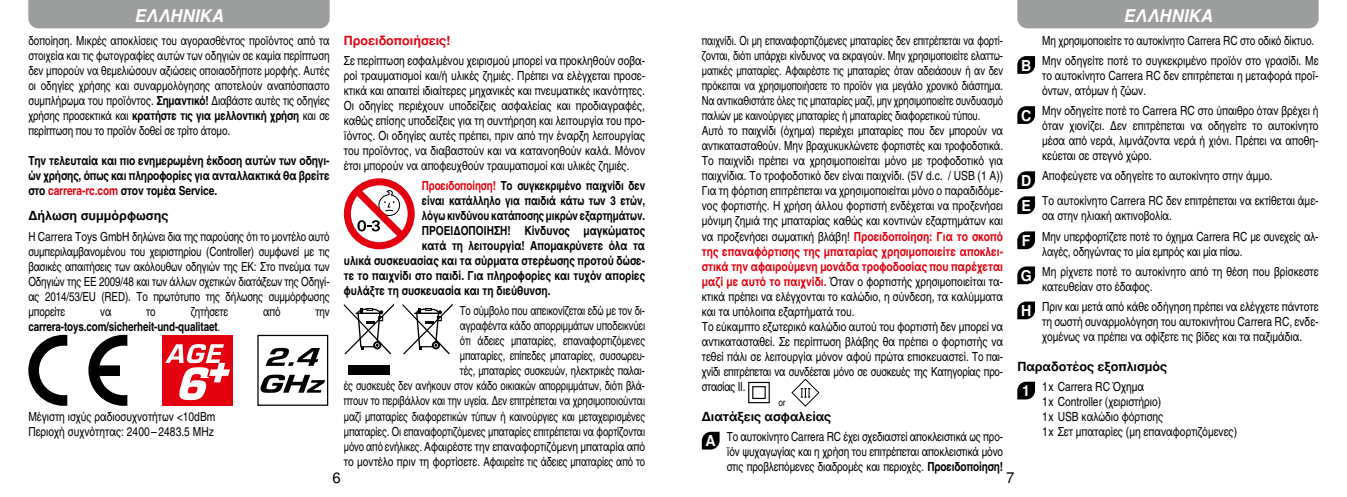
<style>
.page{position:relative;width:1347px;height:497px;background:#fff}
.page>*{position:absolute;margin:0;border:0;box-sizing:border-box;transform-origin:0 0}
.t1{font:italic 700 17.5px "Nimbus San LOT";letter-spacing:.02em;color:#fff;scale:.94 1}
.t2{font:15px "Nimbus San LOT";color:#000}
.t3{font:12.5px/15px "Nimbus San LOT Reg Con";letter-spacing:-.01em;color:#000}
.t4{font:12.5px/15px "Nimbus San LOT Reg Con";letter-spacing:-.01em;color:#000;scale:.93 1}
.t5{font:12.5px/15px "Nimbus San LOT Bol Con";letter-spacing:-.01em;color:#000;text-align:justify}
.t6{font:12.5px/15px "Nimbus San LOT Reg Con";letter-spacing:-.01em;color:#000;text-align:justify;scale:.96 1}
.t7{font:12.5px "Nimbus San LOT Bol Con";letter-spacing:-.01em;color:#000;scale:.96 1}
.t8{font:12.5px/15px "Nimbus San LOT Bol Con";color:#e3000f}
.t9{font:700 12.5px "Nimbus San LOT";color:#000}
.t10{font:700 12.5px "Nimbus San LOT";color:#e3000f}
.t11{font:10px "Nimbus San LOT Reg Con";color:#000}
.s1{color:#e3000f}
.s2{font-family:"Nimbus San LOT";font-weight:700;font-size:15px;color:#fff}
.s3{font-family:"Nimbus San LOT Bol Con";color:#e3000f}
.s4{font-family:"Nimbus San LOT Bol Con"}
.s5{font-family:"Nimbus San LOT Reg Con"}
</style>
<div class="page">
<svg style="left:748px;top:381px;width:22px;height:22px"></svg>
<svg style="left:791px;top:378px;width:29px;height:29px"></svg>
<svg style="left:702px;top:431px;width:17px;height:18px"></svg>
<svg style="left:1017px;top:56px;width:18px;height:18px"></svg>
<svg style="left:1017px;top:106px;width:18px;height:18px"></svg>
<svg style="left:1017px;top:171px;width:18px;height:18px"></svg>
<svg style="left:1017px;top:196px;width:18px;height:18px"></svg>
<svg style="left:1017px;top:231px;width:18px;height:18px"></svg>
<svg style="left:1017px;top:266px;width:18px;height:18px"></svg>
<svg style="left:1017px;top:301px;width:18px;height:18px"></svg>
<svg style="left:1017px;top:381px;width:18px;height:18px"></svg>
<svg style="left:28px;top:334px;width:39px;height:71px"></svg>
<svg style="left:88px;top:334px;width:39px;height:71px"></svg>
<div style="left:162px;top:334px;width:71px;height:71px;background:#e3000f"></div>
<svg style="left:165px;top:344px;width:65px;height:55px"></svg>
<svg style="left:257px;top:334px;width:72px;height:72px"></svg>
<svg style="left:344px;top:178px;width:71px;height:71px"></svg>
<div style="left:348px;top:364px;width:41px;height:10px;background:#000"></div>
<svg style="left:344px;top:303px;width:50px;height:51px"></svg>
<svg style="left:402px;top:303px;width:51px;height:51px"></svg>
<div style="left:1017px;top:0;width:301px;height:28px;background:#9c9d9d"></div>
<div style="left:28px;top:0;width:302px;height:28px;background:#9c9d9d"></div>
<h1 class="t1" style="left:134px;top:5px;width:96px">ΕΛΛΗΝΙΚΆ</h1>
<h1 class="t1" style="left:1123px;top:5px;width:96px">ΕΛΛΗΝΙΚΆ</h1>
<p class="t10" style="left:344px;top:33px;width:108px">Προειδοποιήσεις!</p>
<p class="t3" style="left:344px;top:53px;width:303px;text-align:justify">Σε περίπτωση εσφαλμένου χειρισμού μπορεί να προκληθούν σοβα&shy;ροί τραυματισμοί και/ή υλικές ζημιές. Πρέπει να ελέγχεται προσε&shy;κτικά και απαιτεί ιδιαίτερες μηχανικές και πνευματικές ικανότητες.<br>Οι οδηγίες περιέχουν υποδείξεις ασφαλείας και προδιαγραφές, καθώς επίσης υποδείξεις για τη συντήρηση και λειτουργία του προ&shy;ϊόντος. Οι οδηγίες αυτές πρέπει, πριν από την έναρξη λειτουργίας του προϊόντος, να διαβαστούν και να κατανοηθούν καλά. Μόνον έτσι μπορούν να αποφευχθούν τραυματισμοί και υλικές ζημιές.</p>
<p class="t7" style="left:422px;top:178px;width:234px"><span class="s1">Προειδοποίηση!</span> Το συγκεκριμένο παιχνίδι δεν</p>
<p class="t7" style="left:422px;top:193px;width:234px">είναι κατάλληλο για παιδιά κάτω των 3 ετών,</p>
<p class="t7" style="left:422px;top:208px;width:234px">λόγω κινδύνου κατάποσης μικρών εξαρτημάτων.</p>
<p class="t5" style="left:422px;top:223px;width:225px">ΠΡΟΕΙΔΟΠΟΊΗΣΗ! Κίνδυνος μαγκώματος</p>
<p class="t5" style="left:422px;top:238px;width:225px">κατά τη λειτουργία! Απομακρύνετε όλα τα</p>
<p class="t5" style="left:344px;top:253px;width:303px">υλικά συσκευασίας και τα σύρματα στερέωσης προτού δώσε-</p>
<p class="t5" style="left:344px;top:268px;width:303px">τε το παιχνίδι στο παιδί. Για πληροφορίες και τυχόν απορίες</p>
<p class="t5" style="left:344px;top:283px;width:208px">φυλάξτε τη συσκευασία και τη διεύθυνση.</p>
<p class="t4" style="left:344px;top:303px;width:325px;text-align:right">Το σύμβολο που απεικονίζεται εδώ με τον δι-<br>αγραφέντα κάδο απορριμμάτων υποδεικνύει<br>ότι άδειες μπαταρίες, επαναφορτιζόμενες<br>μπαταρίες, επίπεδες μπαταρίες, συσσωρευ-<br>τές, μπαταρίες συσκευών, ηλεκτρικές παλαι-<br>ές συσκευές δεν ανήκουν στον κάδο οικιακών απορριμμάτων, διότι βλά&shy;πτουν το περιβάλλον και την υγεία. Δεν επιτρέπεται να χρησιμοποιούνται μαζί μπαταρίες διαφορετικών τύπων ή καινούργιες και μεταχειρισμένες μπαταρίες. Οι επαναφορτιζόμενες μπαταρίες επιτρέπεται να φορτίζονται μόνο από ενήλικες. Αφαιρέστε την επαναφορτιζόμενη μπαταρία από το μοντέλο πριν τη φορτίσετε. Αφαιρείτε τις άδειες μπαταρίες από το</p>
<p class="t3" style="left:1021px;top:31px;width:299px;line-height:20px;text-indent:21px">Μη χρησιμοποιείτε το αυτοκίνητο Carrera RC στο οδικό δίκτυο.<br><span class="s2">B</span> Μην οδηγείτε ποτέ το συγκεκριμένο προϊόν στο γρασίδι. Με</p>
<p class="t3" style="left:1042px;top:68px;width:278px">το αυτοκίνητο Carrera RC δεν επιτρέπεται η μεταφορά προϊ&shy;όντων, ατόμων ή ζώων.</p>
<p class="t3" style="left:1042px;top:103px;width:278px;text-align:justify;text-indent:-21px"><span class="s2">C</span> Μην οδηγείτε ποτέ το Carrera RC στο ύπαιθρο όταν βρέχει ή όταν χιονίζει. Δεν επιτρέπεται να οδηγείτε το αυτοκίνητο μέσα από νερά, λιμνάζοντα νερά ή χιόνι. Πρέπει να αποθη&shy;κεύεται σε στεγνό χώρο.</p>
<p class="t3" style="left:1021px;top:163px;width:299px;line-height:25px"><span class="s2">D</span> Αποφεύγετε να οδηγείτε το αυτοκίνητο στην άμμο.<br><span class="s2">E</span> Το αυτοκίνητο Carrera RC δεν επιτρέπεται να εκτίθεται άμε-</p>
<p class="t3" style="left:1021px;top:206px;width:298px;line-height:20px;text-indent:20px">σα στην ηλιακή ακτινοβολία.<br><span class="s2">F</span> Μην υπερφορτίζετε ποτέ το όχημα Carrera RC με συνεχείς αλ-</p>
<p class="t3" style="left:1020px;top:241px;width:299px;line-height:20px;text-indent:21px">λαγές, οδηγώντας το μία εμπρός και μία πίσω.<br><span class="s2">G</span> Μη ρίχνετε ποτέ το αυτοκίνητο από τη θέση που βρίσκεστε</p>
<p class="t3" style="left:1021px;top:276px;width:299px;line-height:20px;text-indent:21px">κατευθείαν στο έδαφος.<br><span class="s2">H</span> Πριν και μετά από κάθε οδήγηση πρέπει να ελέγχετε πάντοτε</p>
<p class="t3" style="left:1042px;top:313px;width:278px">τη σωστή συναρμολόγηση του αυτοκινήτου Carrera RC, ενδε&shy;χομένως να πρέπει να σφίξετε τις βίδες και τα παξιμάδια.</p>
<p class="t9" style="left:1017px;top:358px;width:151px">Παραδοτέος εξοπλισμός</p>
<p class="t3" style="left:1042px;top:378px;width:196px;text-indent:-20px"><span class="s2">1</span> 1x Carrera RC Όχημα<br>1x Controller (χειριστήριο)<br>1x USB καλώδιο φόρτισης<br>1x Σετ μπαταρίες (μη επαναφορτιζόμενες)</p>
<p class="t4" style="left:702px;top:33px;width:325px">παιχνίδι. Οι μη επαναφορτιζόμενες μπαταρίες δεν επιτρέπεται να φορτί&shy;ζονται, διότι υπάρχει κίνδυνος να εκραγούν. Μην χρησιμοποιείτε ελαττω&shy;ματικές μπαταρίες. Αφαιρέστε τις μπαταρίες όταν αδειάσουν ή αν δεν πρόκειται να χρησιμοποιήσετε το προϊόν για μεγάλο χρονικό διάστημα.<br>Να αντικαθιστάτε όλες τις μπαταρίες μαζί, μην χρησιμοποιείτε συνδυασμό παλιών με καινούργιες μπαταρίες ή μπαταρίες διαφορετικού τύπου.<br>Αυτό το παιχνίδι (όχημα) περιέχει μπαταρίες που δεν μπορούν να αντικατασταθούν. Μην βραχυκυκλώνετε φορτιστές και τροφοδοτικά.<br>Το παιχνίδι πρέπει να χρησιμοποιείται μόνο με τροφοδοτικό για παιχνίδια. Το τροφοδοτικό δεν είναι παιχνίδι. (5V d.c. / USB (1 A))<br>Για τη φόρτιση επιτρέπεται να χρησιμοποιείται μόνο ο παραδιδόμε&shy;νος φορτιστής. Η χρήση άλλου φορτιστή ενδέχεται να προξενήσει μόνιμη ζημιά της μπαταρίας καθώς και κοντινών εξαρτημάτων και να προξενήσει σωματική βλάβη! <span class="s3">Προειδοποίηση: Για το σκοπό</span></p>
<p class="t8" style="left:702px;top:243px;width:303px">της επαναφόρτισης της μπαταρίας χρησιμοποιείτε αποκλει&shy;στικά την αφαιρούμενη μονάδα τροφοδοσίας που παρέχεται</p>
<p class="t3" style="left:702px;top:273px;width:303px"><span class="s3">μαζί με αυτό το παιχνίδι.</span> Όταν ο φορτιστής χρησιμοποιείται τα&shy;κτικά πρέπει να ελέγχονται το καλώδιο, η σύνδεση, τα καλύμματα και τα υπόλοιπα εξαρτήματά του.<br>Το εύκαμπτο εξωτερικό καλώδιο αυτού του φορτιστή δεν μπορεί να αντικατασταθεί. Σε περίπτωση βλάβης θα πρέπει ο φορτιστής να τεθεί πάλι σε λειτουργία μόνον αφού πρώτα επισκευαστεί. Το παι&shy;χνίδι επιτρέπεται να συνδέεται μόνο σε συσκευές της Κατηγορίας προ&shy;στασίας ΙΙ.</p>
<p class="t11" style="left:778px;top:396px;width:9px">or</p>
<p class="t9" style="left:702px;top:408px;width:131px">Διατάξεις ασφαλείας</p>
<p class="t3" style="left:726px;top:428px;width:278px;text-align:justify;text-indent:-21px"><span class="s2">A</span> Το αυτοκίνητο Carrera RC έχει σχεδιαστεί αποκλειστικά ως προ&shy;ϊόν ψυχαγωγίας και η χρήση του επιτρέπεται αποκλειστικά μόνο στις προβλεπόμενες διαδρομές και περιοχές. <span class="s4">Προειδοποίηση!</span></p>
<p class="t3" style="left:28px;top:33px;width:303px;text-align:justify">δοποίηση. Μικρές αποκλίσεις του αγορασθέντος προϊόντος από τα στοιχεία και τις φωτογραφίες αυτών των οδηγιών σε καμία περίπτωση δεν μπορούν να θεμελιώσουν αξιώσεις οποιασδήποτε μορφής. Αυτές οι οδηγίες χρήσης και συναρμολόγησης αποτελούν αναπόσπαστο συμπλήρωμα του προϊόντος. <span class="s4">Σημαντικό!</span> Διαβάστε αυτές τις οδηγίες</p>
<p class="t5" style="left:28px;top:108px;width:303px"><span class="s5">χρήσης προσεκτικά και</span> κρατήστε τις για μελλοντική χρήση <span class="s5">και σε</span></p>
<p class="t3" style="left:28px;top:123px;width:203px">περίπτωση που το προϊόν δοθεί σε τρίτο άτομο.</p>
<p class="t5" style="left:28px;top:153px;width:303px">Την τελευταία και πιο ενημερωμένη έκδοση αυτών των οδηγι&shy;ών χρήσης, όπως και πληροφορίες για ανταλλακτικά θα βρείτε στο <span class="s1">carrera-rc.com</span> στον τομέα Service.</p>
<p class="t9" style="left:28px;top:208px;width:141px">Δήλωση συμμόρφωσης</p>
<p class="t6" style="left:28px;top:228px;width:315px">H Carrera Toys GmbH δηλώνει δια της παρούσης ότι το μοντέλο αυτό συμπεριλαμβανομένου του χειριστηρίου (Controller) συμφωνεί με τις βασικές απαιτήσεις των ακόλουθων οδηγιών της ΕΚ: Στο πνεύμα των Οδηγιών της ΕΕ 2009/48 και των άλλων σχετικών διατάξεων της Οδηγί&shy;ας 2014/53/EU (RED). Το πρωτότυπο της δήλωσης συμμόρφωσης μπορείτε</p>
<p class="t6" style="left:100px;top:303px;width:13px">να</p>
<p class="t6" style="left:146px;top:303px;width:11px">το</p>
<p class="t6" style="left:191px;top:303px;width:41px">ζητήσετε</p>
<p class="t6" style="left:263px;top:303px;width:20px">από</p>
<p class="t6" style="left:315px;top:303px;width:16px">την</p>
<p class="t7" style="left:28px;top:318px;width:201px">carrera-toys.com/sicherheit-und-qualitaet<span class="s5">.</span></p>
<p class="t3" style="left:28px;top:408px;width:188px">Mέγιστη ισχύς ραδιοσυχνοτήτων &lt;10dBm<br>Περιοχή συχνότητας: 2400 – 2483.5 MHz</p>
<p class="t2" style="left:332px;top:468px;width:10px">6</p>
<p class="t2" style="left:1006px;top:468px;width:10px">7</p>
</div>
